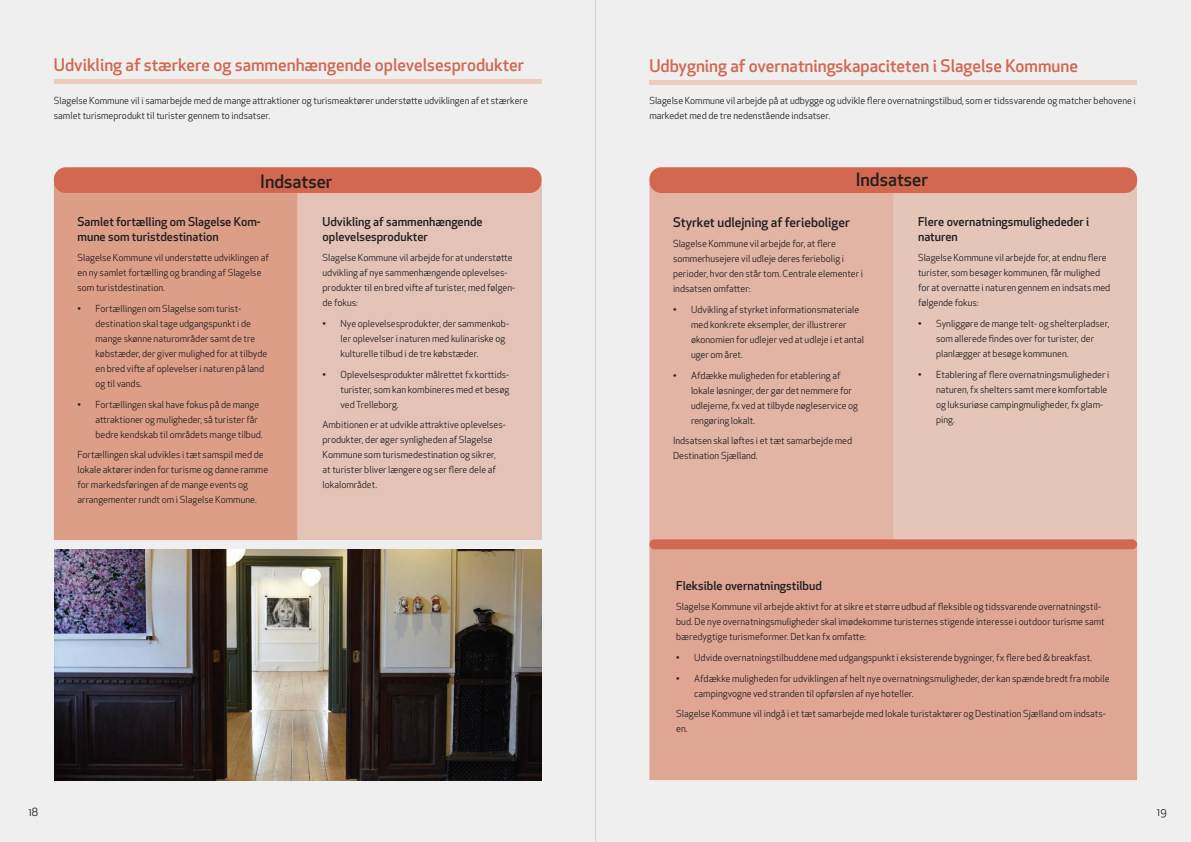
<style>
.page{position:relative;width:1191px;height:842px;background:#fff}
.page>*{position:absolute;margin:0;border:0;box-sizing:border-box;transform-origin:0 0}
.t1{font:500 18px "Apex New";color:#231f20}
.t2{font:500 17px "Apex New";color:#d26850}
.t3{font:500 13px "Apex New";color:#231f20}
.t4{font:500 12px/15px "Apex New";color:#231f20}
.t5{font:11px "Apex New";color:#231f20}
.t6{font:9.5px/15px "Apex New";color:#231f20}
</style>
<div class="page">
<div style="left:0;top:0;width:595px;height:842px;background:#efeff0"></div>
<hr style="left:54px;top:79px;width:487px;height:4px;background:#eeccbe">
<div style="left:298px;top:184px;width:243px;height:355px;background:#e4c3b6"></div>
<div style="left:54px;top:184px;width:244px;height:356px;background:#dd9e88"></div>
<div style="left:54px;top:167px;width:487px;height:26px;background:#d26850;border-radius:12px"></div>
<img style="left:54px;top:549px;width:487px;height:231px">
<div style="left:595px;top:0;width:596px;height:842px;background:#efeff0"></div>
<hr style="left:649px;top:80px;width:488px;height:4px;background:#eeccbe">
<div style="left:893px;top:184px;width:244px;height:360px;background:#e5c5b8"></div>
<div style="left:649px;top:184px;width:244px;height:358px;background:#e1b4a3"></div>
<div style="left:649px;top:546px;width:488px;height:234px;background:#dea693"></div>
<div style="left:649px;top:167px;width:488px;height:26px;background:#d26850;border-radius:12px"></div>
<div style="left:649px;top:539px;width:488px;height:10px;background:#d26850;border-radius:5px"></div>
<h2 class="t2" style="left:54px;top:53px;width:472px">Udvikling af stærkere og sammenhængende oplevelsesprodukter</h2>
<p class="t6" style="left:54px;top:93px;width:475px">Slagelse Kommune vil i samarbejde med de mange attraktioner og turismeaktører understøtte udviklingen af et stærkere samlet turismeprodukt til turister gennem to indsatser.</p>
<h1 class="t1" style="left:260px;top:169px;width:74px">Indsatser</h1>
<p class="t4" style="left:77px;top:214px;width:185px">Samlet fortælling om Slagelse Kom&shy;mune som turistdestination</p>
<p class="t6" style="left:77px;top:250px;width:193px">Slagelse Kommune vil understøtte udviklingen af en ny samlet fortælling og branding af Slagelse som turistdestination.</p>
<p class="t6" style="left:95px;top:301px;width:173px;text-indent:-18px">• Fortællingen om Slagelse som turist&shy;destination skal tage udgangspunkt i de mange skønne naturområder samt de tre købstæder, der giver mulighed for at tilbyde en bred vifte af oplevelser i naturen på land og til vands.</p>
<p class="t6" style="left:95px;top:397px;width:169px;text-indent:-18px">• Fortællingen skal have fokus på de mange attraktioner og muligheder, så turister får bedre kendskab til områdets mange tilbud.</p>
<p class="t6" style="left:77px;top:447px;width:192px">Fortællingen skal udvikles i tæt samspil med de lokale aktører inden for turisme og danne ramme for markedsføringen af de mange events og arrangementer rundt om i Slagelse Kommune.</p>
<p class="t4" style="left:322px;top:214px;width:162px">Udvikling af sammenhængende oplevelsesprodukter</p>
<p class="t6" style="left:322px;top:250px;width:194px">Slagelse Kommune vil arbejde for at understøtte udvikling af nye sammenhængende oplevelses&shy;produkter til en bred vifte af turister, med følgen&shy;de fokus:</p>
<p class="t6" style="left:340px;top:316px;width:170px;text-indent:-18px">• Nye oplevelsesprodukter, der sammenkob&shy;ler oplevelser i naturen med kulinariske og kulturelle tilbud i de tre købstæder.</p>
<p class="t6" style="left:340px;top:367px;width:170px;text-align:justify;text-indent:-18px">• Oplevelsesprodukter målrettet fx korttids&shy;turister, som kan kombineres med et besøg ved Trelleborg.</p>
<p class="t6" style="left:322px;top:417px;width:185px">Ambitionen er at udvikle attraktive oplevelses&shy;produkter, der øger synligheden af Slagelse Kommune som turismedestination og sikrer, at turister bliver længere og ser flere dele af lokalområdet.</p>
<h2 class="t2" style="left:649px;top:54px;width:430px">Udbygning af overnatningskapaciteten i Slagelse Kommune</h2>
<p class="t6" style="left:649px;top:93px;width:488px">Slagelse Kommune vil arbejde på at udbygge og udvikle flere overnatningstilbud, som er tidssvarende og matcher behovene i markedet med de tre nedenstående indsatser.</p>
<h1 class="t1" style="left:855px;top:167px;width:74px">Indsatser</h1>
<h3 class="t3" style="left:673px;top:213px;width:178px">Styrket udlejning af ferieboliger</h3>
<p class="t6" style="left:673px;top:236px;width:192px">Slagelse Kommune vil arbejde for, at flere sommerhusejere vil udleje deres feriebolig i perioder, hvor den står tom. Centrale elementer i indsatsen omfatter:</p>
<p class="t6" style="left:691px;top:302px;width:175px;text-indent:-18px">• Udvikling af styrket informationsmateriale med konkrete eksempler, der illustrerer økonomien for udlejer ved at udleje i et antal uger om året.</p>
<p class="t6" style="left:691px;top:368px;width:169px;text-indent:-18px">• Afdække muligheden for etablering af lokale løsninger, der gør det nemmere for udlejerne, fx ved at tilbyde nøgleservice og rengøring lokalt.</p>
<p class="t6" style="left:673px;top:433px;width:181px">Indsatsen skal løftes i et tæt samarbejde med<br>Destination Sjælland.</p>
<p class="t4" style="left:918px;top:214px;width:173px">Flere overnatningsmulighededer i naturen</p>
<p class="t6" style="left:918px;top:250px;width:194px">Slagelse Kommune vil arbejde for, at endnu flere turister, som besøger kommunen, får mulighed for at overnatte i naturen gennem en indsats med følgende fokus:</p>
<p class="t6" style="left:936px;top:316px;width:175px;text-indent:-18px">• Synliggøre de mange telt- og shelterpladser, som allerede findes over for turister, der planlægger at besøge kommunen.</p>
<p class="t6" style="left:936px;top:367px;width:175px;text-indent:-18px">• Etablering af flere overnatningsmuligheder i naturen, fx shelters samt mere komfortable og luksuriøse campingmuligheder, fx glam&shy;ping.</p>
<p class="t4" style="left:676px;top:578px;width:147px">Fleksible overnatningstilbud</p>
<p class="t6" style="left:676px;top:599px;width:430px">Slagelse Kommune vil arbejde aktivt for at sikre et større udbud af fleksible og tidssvarende overnatningstil&shy;bud. De nye overnatningsmuligheder skal imødekomme turisternes stigende interesse i outdoor turisme samt bæredygtige turismeformer. Det kan fx omfatte:</p>
<p class="t6" style="left:676px;top:650px;width:417px">• Udvide overnatningstilbuddene med udgangspunkt i eksisterende bygninger, fx flere bed &amp; breakfast.</p>
<p class="t6" style="left:694px;top:671px;width:417px;text-indent:-18px">• Afdække muligheden for udviklingen af helt nye overnatningsmuligheder, der kan spænde bredt fra mobile campingvogne ved stranden til opførslen af nye hoteller.</p>
<p class="t6" style="left:676px;top:706px;width:431px">Slagelse Kommune vil indgå i et tæt samarbejde med lokale turistaktører og Destination Sjælland om indsats&shy;en.</p>
<p class="t5" style="left:28px;top:805px;width:11px">18</p>
<p class="t5" style="left:1157px;top:805px;width:11px">19</p>
</div>
